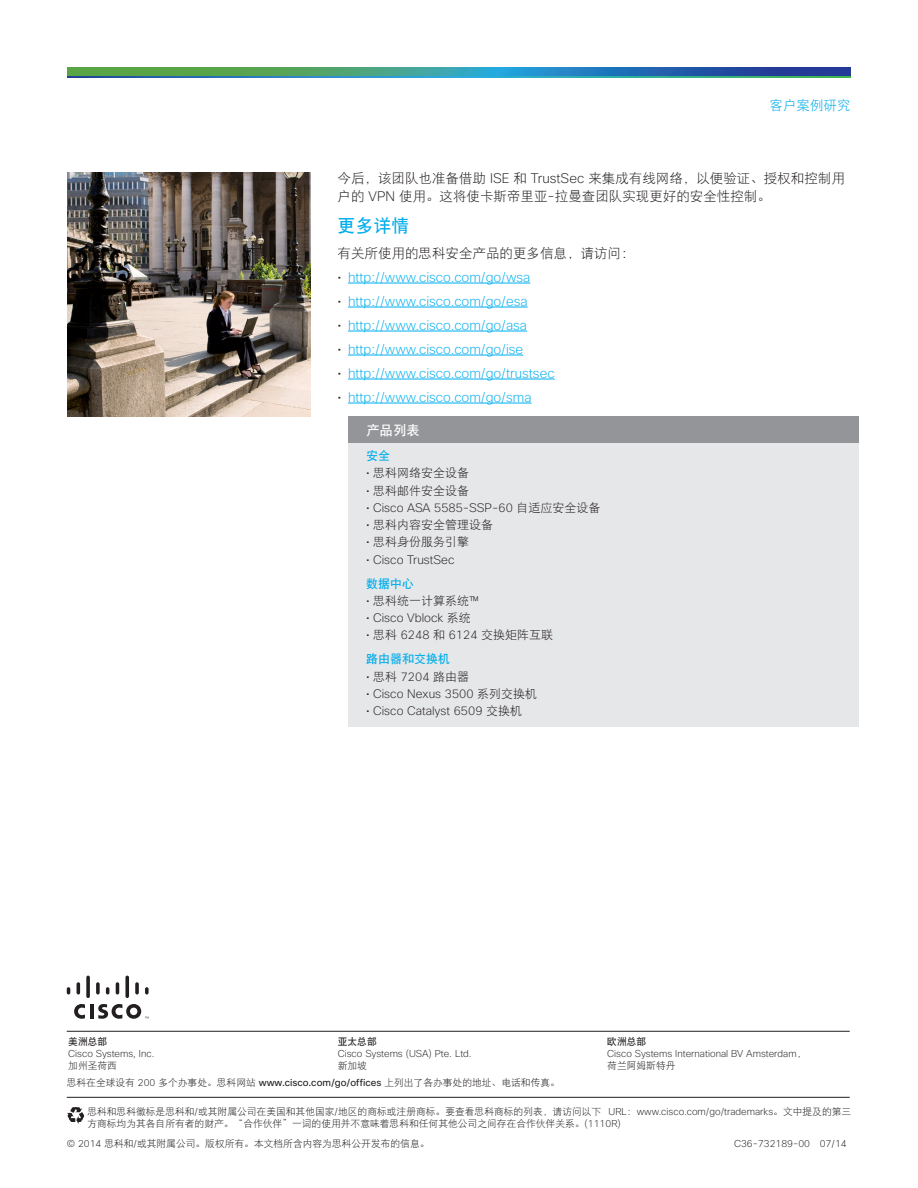
<style>
.page{position:relative;width:918px;height:1188px;background:#fff}
.page>*{position:absolute;margin:0;border:0;box-sizing:border-box;transform-origin:0 0}
.Subhead_1{font:18px "DF Hei W7";color:#00adeb}
.t1{font:200 13.5px "Cisco Sans";color:#00aeef}
.Body_1{font:13.5px/18px "DFP Hei W3";color:#231f20}
.Page_head_2{font:13.5px "DFP Hei W3";color:#00adeb}
.Table_Highlight_head{font:13.5px "DF Hei W7";color:#fff}
.t2{font:200 12px "Cisco Sans";color:#231f20}
.t3{font:12px "DFP Hei W3";color:#231f20}
.Table_A-B_head{font:12px "DF Hei W7";color:#00adeb}
.t4{font:9.75px/12px "DFP Hei W3";color:#231f20}
.t5{font:200 9.75px/12px "Cisco Sans";color:#231f20}
.t6{font:9.75px "DF Hei W7";color:#231f20}
.s1{font-family:"DFP Hei W3";font-weight:400}
.s2{font-family:"Cisco Sans";font-weight:200}
.s3{color:#231f20}
.s4{font-family:"DF Hei W7";font-weight:400}
.s5{font-family:"Cisco Sans"}
</style>
<div class="page">
<svg style="left:68px;top:76px;width:782px;height:1px"></svg>
<hr style="left:348px;top:283px;width:182px;height:1px;background:#00aeef">
<hr style="left:348px;top:307px;width:180px;height:1px;background:#00aeef">
<hr style="left:348px;top:331px;width:179px;height:1px;background:#00aeef">
<hr style="left:348px;top:355px;width:175px;height:1px;background:#00aeef">
<hr style="left:348px;top:379px;width:207px;height:1px;background:#00aeef">
<hr style="left:348px;top:403px;width:183px;height:1px;background:#00aeef">
<div style="left:348px;top:416px;width:510px;height:27px;background:#939598"></div>
<div style="left:348px;top:443px;width:510px;height:283px;background:#e6e7e9"></div>
<img style="left:68px;top:173px;width:242px;height:243px">
<hr style="left:67px;top:1031px;width:783px;height:1px;background:#231f20">
<hr style="left:67px;top:1097px;width:783px;height:1px;background:#231f20">
<svg style="left:67px;top:1107px;width:17px;height:17px"></svg>
<hr style="left:90px;top:1004px;width:3px;height:14px;background:#231f20">
<svg style="left:74px;top:1004px;width:11px;height:15px"></svg>
<svg style="left:67px;top:987px;width:3px;height:7px"></svg>
<svg style="left:77px;top:982px;width:3px;height:12px"></svg>
<svg style="left:86px;top:976px;width:4px;height:22px"></svg>
<svg style="left:96px;top:982px;width:4px;height:12px"></svg>
<svg style="left:106px;top:987px;width:3px;height:7px"></svg>
<svg style="left:116px;top:982px;width:3px;height:12px"></svg>
<svg style="left:125px;top:976px;width:4px;height:22px"></svg>
<svg style="left:135px;top:982px;width:4px;height:12px"></svg>
<svg style="left:145px;top:987px;width:4px;height:7px"></svg>
<svg style="left:98px;top:1004px;width:51px;height:15px"></svg>
<svg style="left:68px;top:68px;width:782px;height:8px;background:#3a868a"></svg>
<p class="Page_head_2" style="left:770px;top:98px;width:82px">客户案例研究</p>
<p class="t6" style="left:68px;top:1037px;width:40px">美洲总部</p>
<p class="t5" style="left:68px;top:1048px;width:88px">Cisco Systems, Inc.<span class="s1">加州圣荷西</span></p>
<p class="Body_1" style="left:338px;top:168px;width:509px">今后，该团队也准备借助 <span class="s2">ISE</span> 和 <span class="s2">TrustSec</span> 来集成有线网络，以便验证、授权和控制用户的 <span class="s2">VPN</span> 使用。这将使卡斯帝里亚<span class="s2">-</span>拉曼查团队实现更好的安全性控制。</p>
<p class="Subhead_1" style="left:338px;top:217px;width:73px">更多详情</p>
<p class="Body_1" style="left:338px;top:243px;width:298px">有关所使用的思科安全产品的更多信息，请访问：</p>
<p class="t1" style="left:338px;top:268px;width:194px"><span class="s3">•</span> http://www.cisco.com/go/wsa</p>
<p class="t1" style="left:338px;top:292px;width:192px"><span class="s3">•</span> http://www.cisco.com/go/esa</p>
<p class="t1" style="left:338px;top:316px;width:191px"><span class="s3">•</span> http://www.cisco.com/go/asa</p>
<p class="t1" style="left:338px;top:340px;width:187px"><span class="s3">•</span> http://www.cisco.com/go/ise</p>
<p class="t1" style="left:338px;top:364px;width:219px"><span class="s3">•</span> http://www.cisco.com/go/trustsec</p>
<p class="t1" style="left:338px;top:388px;width:195px"><span class="s3">•</span> http://www.cisco.com/go/sma</p>
<p class="Table_Highlight_head" style="left:366px;top:424px;width:55px">产品列表</p>
<p class="Table_A-B_head" style="left:366px;top:450px;width:25px">安全</p>
<p class="t3" style="left:366px;top:467px;width:105px"><span class="s2">•</span> 思科网络安全设备</p>
<p class="t3" style="left:366px;top:484px;width:105px"><span class="s2">•</span> 思科邮件安全设备</p>
<p class="t2" style="left:366px;top:500px;width:236px">• Cisco ASA 5585-SSP-60 <span class="s1">自适应安全设备</span></p>
<p class="t3" style="left:366px;top:518px;width:129px"><span class="s2">•</span> 思科内容安全管理设备</p>
<p class="t3" style="left:366px;top:536px;width:105px"><span class="s2">•</span> 思科身份服务引擎</p>
<p class="t2" style="left:366px;top:552px;width:90px">• Cisco TrustSec</p>
<p class="Table_A-B_head" style="left:366px;top:577px;width:49px">数据中心</p>
<p class="t3" style="left:366px;top:594px;width:115px"><span class="s2">•</span> 思科统一计算系统<span class="s2">™</span></p>
<p class="t2" style="left:366px;top:610px;width:106px">• Cisco Vblock <span class="s1">系统</span></p>
<p class="t2" style="left:366px;top:628px;width:189px">• <span class="s1">思科</span> 6248 <span class="s1">和</span> 6124 <span class="s1">交换矩阵互联</span></p>
<p class="Table_A-B_head" style="left:366px;top:653px;width:85px">路由器和交换机</p>
<p class="t2" style="left:366px;top:669px;width:105px">• <span class="s1">思科</span> 7204 <span class="s1">路由器</span></p>
<p class="t2" style="left:366px;top:686px;width:173px">• Cisco Nexus 3500 <span class="s1">系列交换机</span></p>
<p class="t2" style="left:366px;top:703px;width:158px">• Cisco Catalyst 6509 <span class="s1">交换机</span></p>
<p class="t6" style="left:338px;top:1037px;width:40px">亚太总部</p>
<p class="t5" style="left:338px;top:1048px;width:135px">Cisco Systems (USA) Pte. Ltd.<span class="s1">新加坡</span></p>
<p class="t5" style="left:607px;top:1036px;width:201px"><span class="s4">欧洲总部<br></span>Cisco Systems International BV Amsterdam<span class="s1">，荷兰阿姆斯特丹</span></p>
<p class="t4" style="left:67px;top:1077px;width:495px">思科在全球设有 <span class="s2">200</span> 多个办事处。思科网站 <span class="s5">www.cisco.com/go/offices</span> 上列出了各办事处的地址、电话和传真。</p>
<p class="t4" style="left:87px;top:1105px;width:765px">思科和思科徽标是思科和<span class="s2">/</span>或其附属公司在美国和其他国家<span class="s2">/</span>地区的商标或注册商标。要查看思科商标的列表，请访问以下 <span class="s2">URL</span>：<span class="s2">www.cisco.com/go/trademarks</span>。文中提及的第三方商标均为其各自所有者的财产。“合作伙伴”一词的使用并不意味着思科和任何其他公司之间存在合作伙伴关系。<span class="s2">(1110R)</span></p>
<p class="t4" style="left:67px;top:1137px;width:364px"><span class="s2">© 2014</span> 思科和<span class="s2">/</span>或其附属公司。版权所有。本文档所含内容为思科公开发布的信息。</p>
<p class="t5" style="left:734px;top:1137px;width:114px">C36-732189-00 07/14</p>
</div>
